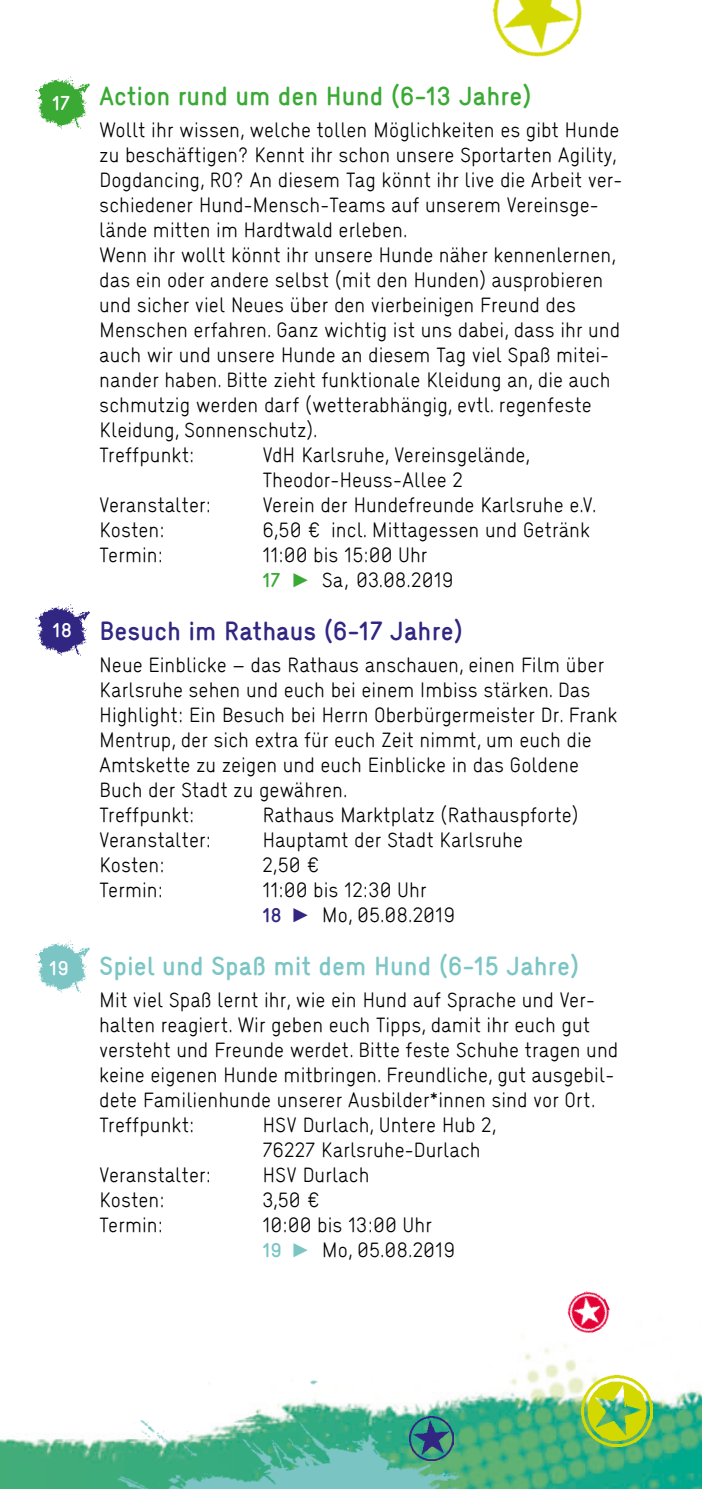
<style>
.page{position:relative;width:702px;height:1489px;background:#fff}
.page>*{position:absolute;margin:0;border:0;box-sizing:border-box;transform-origin:0 0}
.t1{font:700 26.25px "stja";color:#7cc5c5}
.t2{font:700 26.25px "stja";color:#3aaa35}
.t3{font:700 26.25px "stja";color:#312783}
.t4{font:300 20px/25px "stja";color:#000}
.t5{font:700 20px "stja";color:#fff}
.s1{font-weight:700;color:#3aaa35}
.s2{font-family:"Arial";font-weight:400;color:#3aaa35}
.s3{font-weight:700;color:#312783}
.s4{font-family:"Arial";font-weight:400;color:#312783}
.s5{font-weight:700;color:#7cc5c5}
.s6{font-family:"Arial";font-weight:400;color:#7cc5c5}
</style>
<div class="page">
<img style="left:564px;top:1344px;width:138px;height:144px">
<img style="left:607px;top:1375px;width:45px;height:71px">
<img style="left:0;top:1345px;width:607px;height:143px">
<img style="left:409px;top:1416px;width:45px;height:44px">
<img style="left:35px;top:76px;width:55px;height:53px">
<img style="left:567px;top:1291px;width:43px;height:42px">
<img style="left:35px;top:940px;width:55px;height:53px">
<img style="left:35px;top:604px;width:55px;height:52px">
<img style="left:492px;top:0;width:90px;height:57px">
<p class="t5" style="left:52px;top:89px;width:20px">17</p>
<p class="t5" style="left:52px;top:617px;width:21px">18</p>
<p class="t5" style="left:49px;top:954px;width:21px">19</p>
<h1 class="t2" style="left:99px;top:78px;width:433px">Action rund um den Hund (6-13 Jahre)</h1>
<p class="t4" style="left:99px;top:116px;width:524px">Wollt ihr wissen, welche tollen Möglichkeiten es gibt Hunde zu beschäftigen? Kennt ihr schon unsere Sportarten Agility, Dogdancing, RO? An diesem Tag könnt ihr live die Arbeit ver&shy;schiedener Hund-Mensch-Teams auf unserem Vereinsge&shy;lände mitten im Hardtwald erleben.<br>Wenn ihr wollt könnt ihr unsere Hunde näher kennenlernen, das ein oder andere selbst (mit den Hunden) ausprobieren und sicher viel Neues über den vierbeinigen Freund des Menschen erfahren. Ganz wichtig ist uns dabei, dass ihr und auch wir und unsere Hunde an diesem Tag viel Spaß mitei&shy;nander haben. Bitte zieht funktionale Kleidung an, die auch schmutzig werden darf (wetterabhängig, evtl. regenfeste Kleidung, Sonnenschutz).<br>Treffpunkt:</p>
<p class="t4" style="left:262px;top:441px;width:269px">VdH Karlsruhe, Vereinsgelände,<br>Theodor-Heuss-Allee 2</p>
<p class="t4" style="left:99px;top:491px;width:114px">Veranstalter:</p>
<p class="t4" style="left:262px;top:491px;width:335px">Verein der Hundefreunde Karlsruhe e.V.</p>
<p class="t4" style="left:99px;top:516px;width:67px">Kosten:</p>
<p class="t4" style="left:262px;top:516px;width:329px">6,50 € incl. Mittagessen und Getränk</p>
<p class="t4" style="left:99px;top:541px;width:65px">Termin:</p>
<p class="t4" style="left:262px;top:541px;width:193px">11:00 bis 15:00 Uhr<br><span class="s1">17</span> <span class="s2">►</span> Sa, 03.08.2019</p>
<h1 class="t3" style="left:99px;top:613px;width:364px">Besuch im Rathaus (6-17 Jahre)</h1>
<p class="t4" style="left:99px;top:651px;width:520px">Neue Einblicke – das Rathaus anschauen, einen Film über Karlsruhe sehen und euch bei einem Imbiss stärken. Das Highlight: Ein Besuch bei Herrn Oberbürgermeister Dr. Frank Mentrup, der sich extra für euch Zeit nimmt, um euch die Amtskette zu zeigen und euch Einblicke in das Goldene Buch der Stadt zu gewähren.<br>Treffpunkt:</p>
<p class="t4" style="left:262px;top:801px;width:318px">Rathaus Marktplatz (Rathauspforte)</p>
<p class="t4" style="left:99px;top:826px;width:114px">Veranstalter:</p>
<p class="t4" style="left:262px;top:826px;width:262px">Hauptamt der Stadt Karlsruhe</p>
<p class="t4" style="left:99px;top:851px;width:67px">Kosten:</p>
<p class="t4" style="left:262px;top:851px;width:58px">2,50 €</p>
<p class="t4" style="left:99px;top:876px;width:65px">Termin:</p>
<p class="t4" style="left:262px;top:876px;width:194px">11:00 bis 12:30 Uhr<br><span class="s3">18</span> <span class="s4">►</span> Mo, 05.08.2019</p>
<h1 class="t1" style="left:99px;top:948px;width:480px">Spiel und Spaß mit dem Hund (6-15 Jahre)</h1>
<p class="t4" style="left:99px;top:986px;width:520px">Mit viel Spaß lernt ihr, wie ein Hund auf Sprache und Ver&shy;halten reagiert. Wir geben euch Tipps, damit ihr euch gut versteht und Freunde werdet. Bitte feste Schuhe tragen und keine eigenen Hunde mitbringen. Freundliche, gut ausgebil&shy;dete Familienhunde unserer Ausbilder*innen sind vor Ort.<br>Treffpunkt:</p>
<p class="t4" style="left:262px;top:1111px;width:236px">HSV Durlach, Untere Hub 2,<br>76227 Karlsruhe-Durlach</p>
<p class="t4" style="left:99px;top:1161px;width:114px">Veranstalter:</p>
<p class="t4" style="left:262px;top:1161px;width:109px">HSV Durlach</p>
<p class="t4" style="left:99px;top:1186px;width:67px">Kosten:</p>
<p class="t4" style="left:262px;top:1186px;width:59px">3,50 €</p>
<p class="t4" style="left:99px;top:1211px;width:65px">Termin:</p>
<p class="t4" style="left:262px;top:1211px;width:194px">10:00 bis 13:00 Uhr<br><span class="s5">19</span> <span class="s6">►</span> Mo, 05.08.2019</p>
</div>
